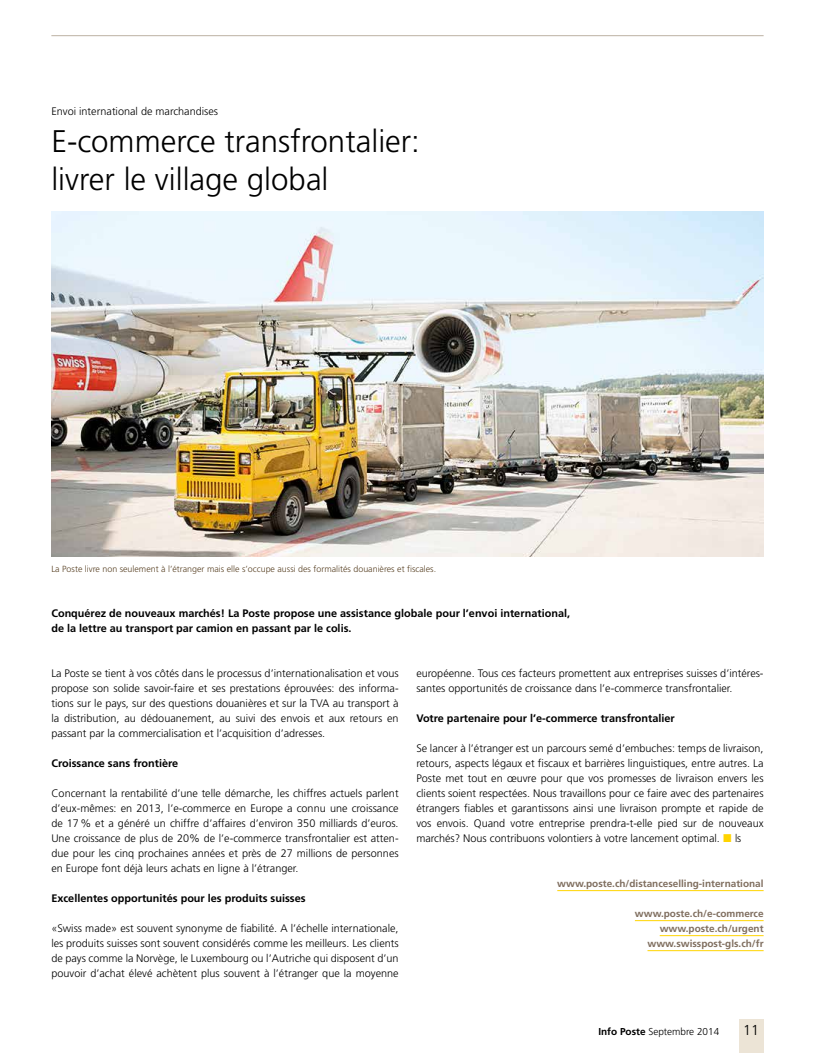
<style>
.page{position:relative;width:815px;height:1053px;background:#fff}
.page>*{position:absolute;margin:0;border:0;box-sizing:border-box;transform-origin:0 0}
.t1{font:300 31.25px/37.5px "Frutiger LT Std";color:#000}
.t2{font:300 14.38px "Frutiger LT Std";color:#000}
.t3{font:300 10.88px/15px "Frutiger LT Std";color:#000;text-align:justify}
.t4{font:700 10.88px/15px "Frutiger LT Std";color:#000}
.t5{font:300 10.88px "Frutiger LT Std";color:#000;scale:.95 1}
.t6{font:700 10px/15px "Frutiger LT Std";color:#7f6e5f;text-align:right}
.t7{font:300 10px "Frutiger LT Std";color:#000}
.t8{font:300 8.88px "Frutiger LT Std";color:#5a4326}
.s1{font-weight:700}
</style>
<div class="page">
<div style="left:739px;top:1019px;width:25px;height:33px;background:#ece4d6"></div>
<hr style="left:51px;top:35px;width:713px;height:1px;background:#bcb1a3">
<hr style="left:557px;top:890px;width:207px;height:1px;background:#ffd400">
<hr style="left:635px;top:920px;width:129px;height:1px;background:#ffd400">
<hr style="left:660px;top:935px;width:104px;height:1px;background:#ffd400">
<hr style="left:647px;top:950px;width:117px;height:1px;background:#ffd400">
<img style="left:51px;top:211px;width:712px;height:345px">
<h3 class="t3" style="left:51px;top:103px;width:168px">Envoi international de marchandises</h3>
<p class="t1" style="left:51px;top:123px;width:370px">E-commerce transfrontalier: livrer le village global</p>
<p class="t8" style="left:51px;top:563px;width:386px">La Poste livre non seulement à l’étranger mais elle s’occupe aussi des formalités douanières et fiscales.</p>
<p class="t4" style="left:51px;top:605px;width:520px">Conquérez de nouveaux marchés! La Poste propose une assistance globale pour l’envoi international, de la lettre au transport par camion en passant par le colis.</p>
<p class="t3" style="left:51px;top:665px;width:349px">La Poste se tient à vos côtés dans le processus d’internationalisation et vous propose son solide savoir-faire et ses prestations éprouvées: des informa&shy;tions sur le pays, sur des questions douanières et sur la TVA au transport à la distribution, au dédouanement, au suivi des envois et aux retours en passant par la commercialisation et l’acquisition d’adresses.</p>
<p class="t4" style="left:51px;top:755px;width:128px">Croissance sans frontière</p>
<p class="t3" style="left:51px;top:785px;width:349px">Concernant la rentabilité d’une telle démarche, les chiffres actuels parlent d’eux-mêmes: en 2013, l’e-commerce en Europe a connu une croissance de 17 % et a généré un chiffre d’affaires d’environ 350 milliards d’euros.<br>Une croissance de plus de 20% de l’e-commerce transfrontalier est atten&shy;due pour les cinq prochaines années et près de 27 millions de personnes en Europe font déjà leurs achats en ligne à l’étranger.</p>
<p class="t4" style="left:51px;top:890px;width:256px">Excellentes opportunités pour les produits suisses</p>
<p class="t3" style="left:51px;top:920px;width:349px">«Swiss made» est souvent synonyme de fiabilité. A l’échelle internationale, les produits suisses sont souvent considérés comme les meilleurs. Les clients de pays comme la Norvège, le Luxembourg ou l’Autriche qui disposent d’un pouvoir d’achat élevé achètent plus souvent à l’étranger que la moyenne</p>
<p class="t3" style="left:416px;top:665px;width:349px">européenne. Tous ces facteurs promettent aux entreprises suisses d’intéres&shy;santes opportunités de croissance dans l’e-commerce transfrontalier.</p>
<p class="t4" style="left:416px;top:710px;width:260px">Votre partenaire pour l’e-commerce transfrontalier</p>
<p class="t3" style="left:416px;top:740px;width:349px">Se lancer à l’étranger est un parcours semé d’embuches: temps de livraison, retours, aspects légaux et fiscaux et barrières linguistiques, entre autres. La Poste met tout en œuvre pour que vos promesses de livraison envers les clients soient respectées. Nous travaillons pour ce faire avec des partenaires étrangers fiables et garantissons ainsi une livraison prompte et rapide de vos envois. Quand votre entreprise prendra-t-elle pied sur de nouveaux marchés? Nous contribuons volontiers à votre lancement optimal.</p>
<p class="t5" style="left:735px;top:831px;width:8px">ls</p>
<p class="t6" style="left:557px;top:875px;width:208px">www.poste.ch/distanceselling-international</p>
<p class="t6" style="left:635px;top:905px;width:130px">www.poste.ch/e-commerce www.poste.ch/urgent www.swisspost-gls.ch/fr</p>
<p class="t7" style="left:598px;top:1025px;width:122px"><span class="s1">Info Poste</span> Septembre 2014</p>
<h2 class="t2" style="left:743px;top:1022px;width:17px">11</h2>
</div>
